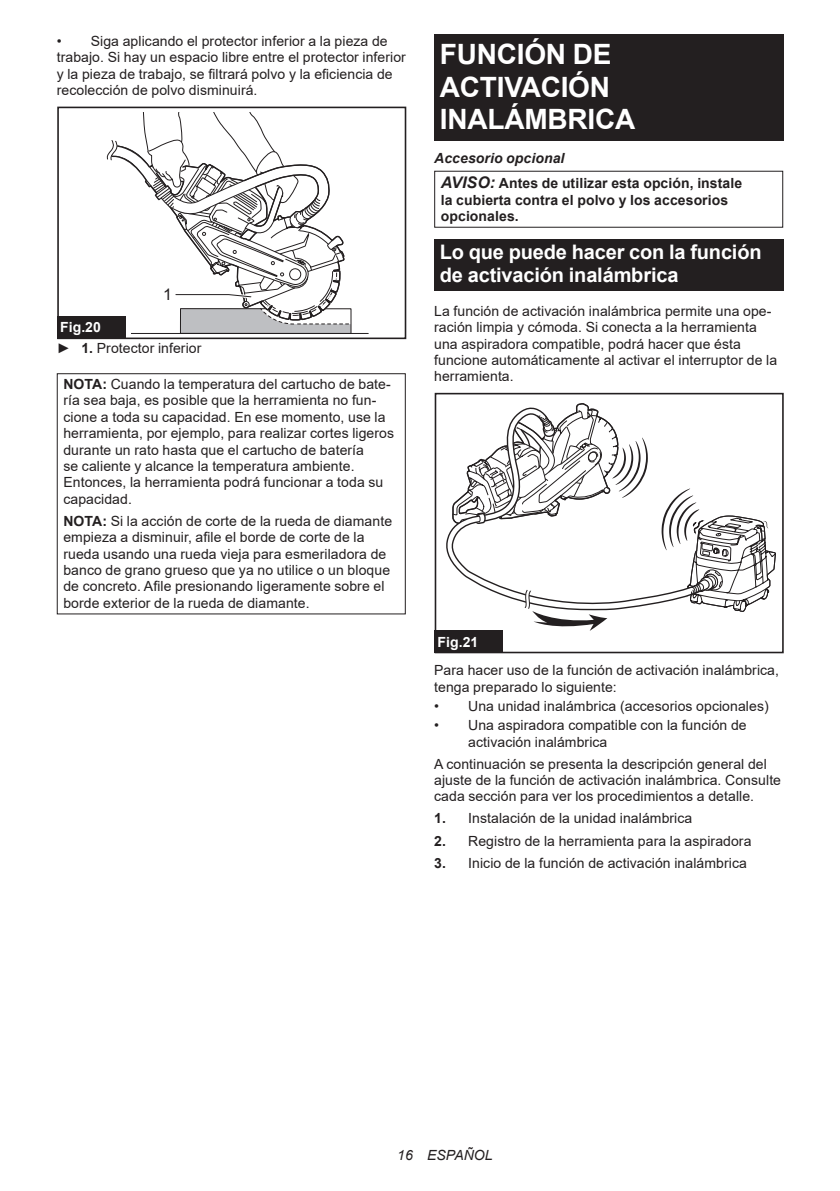
<style>
.page{position:relative;width:840px;height:1191px;background:#fff}
.page>*{position:absolute;margin:0;border:0;box-sizing:border-box;transform-origin:0 0}
.t1{font:700 28px/32.8px "Arial";letter-spacing:-.01em;color:#fff}
.t2{font:700 20px/23.4px "Arial";letter-spacing:-.01em;color:#fff}
.t3{font:16px "Arial";color:#231f20}
.t4{font:14px/16.4px "Arial";letter-spacing:.005em;color:#231f20}
.t5{font:700 14px/25.6px "Arial";letter-spacing:.005em;color:#231f20}
.t6{font:italic 14px "Arial";letter-spacing:.005em;color:#231f20}
.t7{font:700 14px "Arial";color:#fff}
.s1{font-weight:700;color:#fff}
.s2{font-weight:700}
.s3{font-style:italic}
.s4{font-style:italic;font-size:16px}
</style>
<div class="page">
<hr style="left:88px;top:333px;width:280px;height:1px;background:#231f20">
<div style="left:57px;top:107px;width:349px;height:232px;border:2px solid #231f20"></div>
<svg style="left:106px;top:112px;width:246px;height:222px"></svg>
<div style="left:57px;top:316px;width:68px;height:23px;background:#231f20"></div>
<div style="left:57px;top:373px;width:348px;height:241px;border:1px solid #231f20"></div>
<div style="left:434px;top:34px;width:348px;height:107px;background:#231f20"></div>
<div style="left:434px;top:171px;width:348px;height:57px;border:1px solid #231f20"></div>
<div style="left:434px;top:239px;width:348px;height:52px;background:#231f20"></div>
<svg style="left:451px;top:403px;width:325px;height:228px"></svg>
<div style="left:434px;top:625px;width:74px;height:28px;background:#fff"></div>
<div style="left:434px;top:393px;width:349px;height:260px;border:2px solid #231f20"></div>
<div style="left:434px;top:630px;width:68px;height:23px;background:#231f20"></div>
<p class="t4" style="left:57px;top:33px;width:350px">• Siga aplicando el protector inferior a la pieza de trabajo. Si hay un espacio libre entre el protector inferior y la pieza de trabajo, se filtrará polvo y la eficiencia de recolección de polvo disminuirá.</p>
<p class="t3" style="left:163px;top:283px;width:10px">1</p>
<p class="t4" style="left:57px;top:317px;width:146px;line-height:20.2px"><span class="s1">Fig.20<br></span>► <span class="s2">1.</span> Protector inferior</p>
<p class="t4" style="left:63px;top:376px;width:332px"><span class="s2">NOTA:</span> Cuando la temperatura del cartucho de bate&shy;ría sea baja, es posible que la herramienta no fun&shy;cione a toda su capacidad. En ese momento, use la herramienta, por ejemplo, para realizar cortes ligeros durante un rato hasta que el cartucho de batería<br>se caliente y alcance la temperatura ambiente.<br>Entonces, la herramienta podrá funcionar a toda su capacidad.</p>
<p class="t4" style="left:63px;top:512px;width:330px"><span class="s2">NOTA:</span> Si la acción de corte de la rueda de diamante empieza a disminuir, afile el borde de corte de la rueda usando una rueda vieja para esmeriladora de banco de grano grueso que ya no utilice o un bloque de concreto. Afile presionando ligeramente sobre el borde exterior de la rueda de diamante.</p>
<h1 class="t1" style="left:439px;top:38px;width:197px">FUNCIÓN DE<br>ACTIVACIÓN<br>INALÁMBRICA</h1>
<p class="t5" style="left:440px;top:145px;width:303px;text-indent:-7px"><span class="s3">Accesorio opcional<br></span><span class="s4">AVISO:</span> Antes de utilizar esta opción, instale</p>
<p class="t5" style="left:440px;top:192px;width:289px;line-height:16.4px">la cubierta contra el polvo y los accesorios opcionales.</p>
<h2 class="t2" style="left:439px;top:240px;width:323px">Lo que puede hacer con la función de activación inalámbrica</h2>
<p class="t4" style="left:434px;top:303px;width:344px">La función de activación inalámbrica permite una ope&shy;ración limpia y cómoda. Si conecta a la herramienta una aspiradora compatible, podrá hacer que ésta funcione automáticamente al activar el interruptor de la herramienta.</p>
<p class="t7" style="left:437px;top:632px;width:42px">Fig.21</p>
<p class="t4" style="left:434px;top:662px;width:346px">Para hacer uso de la función de activación inalámbrica, tenga preparado lo siguiente:</p>
<p class="t4" style="left:434px;top:698px;width:336px">• Una unidad inalámbrica (accesorios opcionales)</p>
<p class="t4" style="left:468px;top:717px;width:280px;text-indent:-34px">• Una aspiradora compatible con la función de activación inalámbrica</p>
<p class="t4" style="left:434px;top:755px;width:348px">A continuación se presenta la descripción general del ajuste de la función de activación inalámbrica. Consulte cada sección para ver los procedimientos a detalle.</p>
<p class="t4" style="left:434px;top:810px;width:259px"><span class="s2">1.</span> Instalación de la unidad inalámbrica</p>
<p class="t4" style="left:434px;top:832px;width:318px"><span class="s2">2.</span> Registro de la herramienta para la aspiradora</p>
<p class="t4" style="left:434px;top:854px;width:314px"><span class="s2">3.</span> Inicio de la función de activación inalámbrica</p>
<p class="t6" style="left:397px;top:1146px;width:97px">16 ESPAÑOL</p>
</div>
